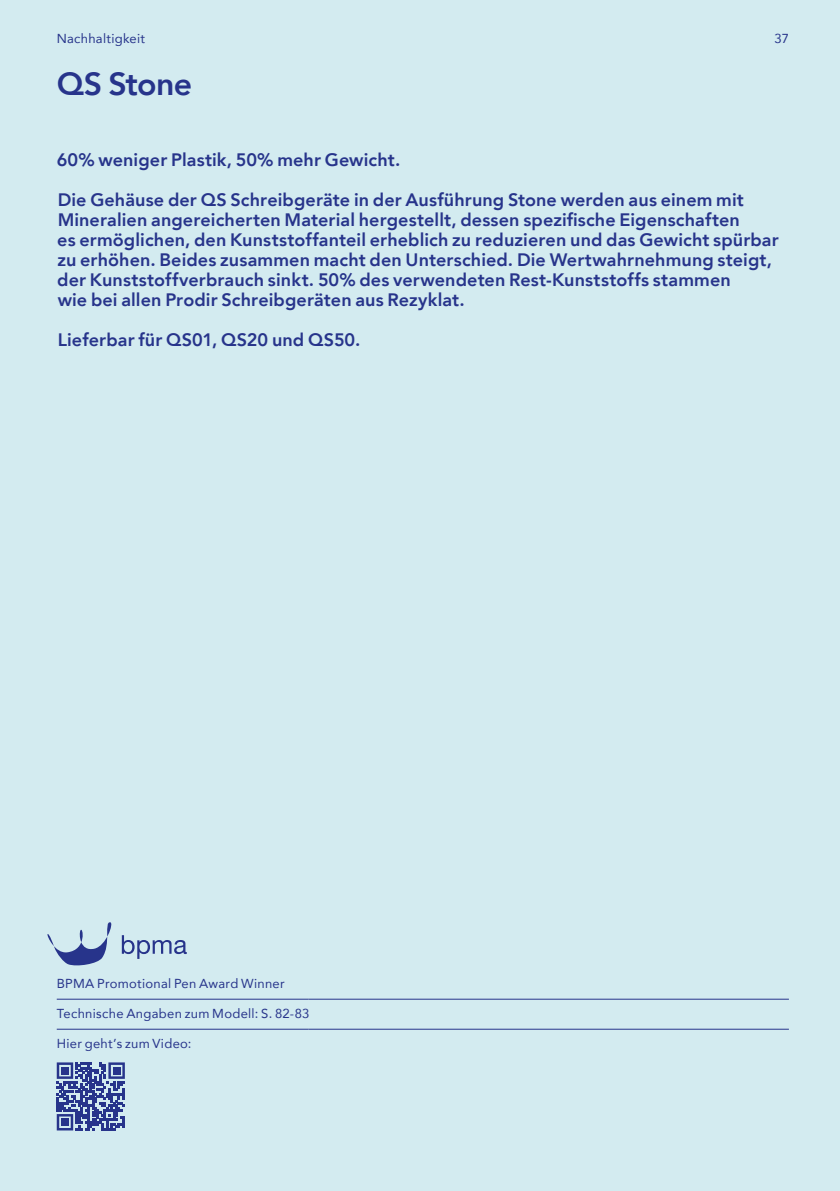
<style>
.page{position:relative;width:840px;height:1191px;background:#fff}
.page>*{position:absolute;margin:0;border:0;box-sizing:border-box;transform-origin:0 0}
.t1{font:800 32px "Avenir";letter-spacing:-.02em;color:#27348b}
.t2{font:800 18px/20px "Avenir";letter-spacing:.005em;color:#27348b}
.t3{font:13px "Avenir";letter-spacing:.025em;color:#27348b}
</style>
<div class="page">
<div style="left:0;top:0;width:839px;height:1191px;background:#d3ebf0"></div>
<hr style="left:0;top:0;width:1px;height:1191px;background:#bee2e9">
<svg style="left:47px;top:922px;width:65px;height:44px"></svg>
<svg style="left:122px;top:935px;width:65px;height:24px"></svg>
<hr style="left:57px;top:998px;width:251px;height:1px;background:#27348b">
<hr style="left:308px;top:998px;width:480px;height:1px;background:#27348b">
<hr style="left:57px;top:1028px;width:251px;height:1px;background:#27348b">
<hr style="left:308px;top:1028px;width:480px;height:1px;background:#27348b">
<svg style="left:57px;top:1062px;width:68px;height:68px"></svg>
<div style="left:61px;top:1067px;width:7px;height:7px;background:#27348b"></div>
<div style="left:113px;top:1067px;width:7px;height:7px;background:#27348b"></div>
<div style="left:61px;top:1118px;width:7px;height:7px;background:#27348b"></div>
<p class="t3" style="left:57px;top:28px;width:90px">Nachhaltigkeit</p>
<h1 class="t1" style="left:57px;top:59px;width:137px">QS Stone</h1>
<p class="t3" style="left:774px;top:28px;width:16px">37</p>
<p class="t2" style="left:57px;top:150px;width:345px">60% weniger Plastik, 50% mehr Gewicht.</p>
<p class="t2" style="left:57px;top:190px;width:722px">Die Gehäuse der QS Schreibgeräte in der Ausführung Stone werden aus einem mit Mineralien angereicherten Material hergestellt, dessen spezifische Eigenschaften<br>es ermöglichen, den Kunststoffanteil erheblich zu reduzieren und das Gewicht spürbar zu erhöhen. Beides zusammen macht den Unterschied. Die Wertwahrnehmung steigt, der Kunststoffverbrauch sinkt. 50% des verwendeten Rest-Kunststoffs stammen<br>wie bei allen Prodir Schreibgeräten aus Rezyklat.</p>
<p class="t2" style="left:58px;top:330px;width:304px">Lieferbar für QS01, QS20 und QS50.</p>
<p class="t3" style="left:57px;top:973px;width:229px">BPMA Promotional Pen Award Winner</p>
<p class="t3" style="left:57px;top:1003px;width:254px">Technische Angaben zum Modell: S. 82-83</p>
<p class="t3" style="left:57px;top:1033px;width:136px">Hier geht’s zum Video:</p>
</div>
